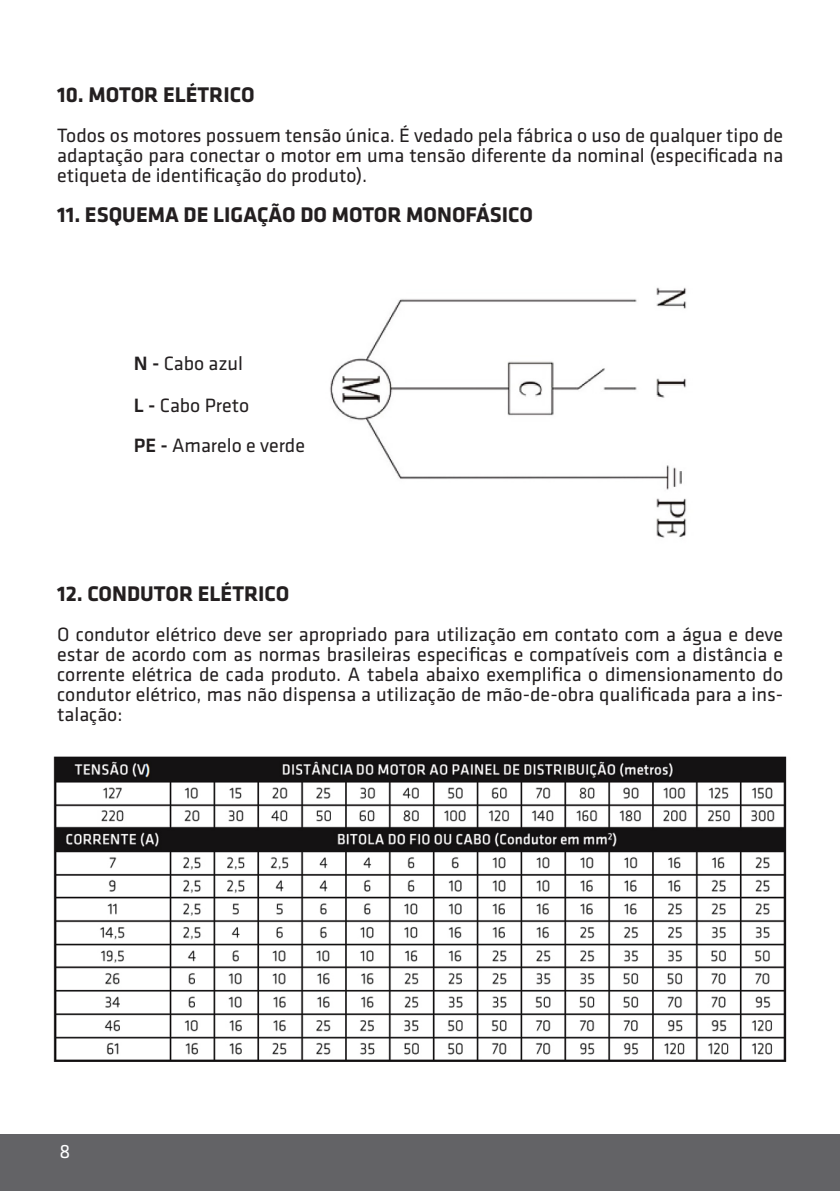
<style>
.page{position:relative;width:840px;height:1191px;background:#fff}
.page>*{position:absolute;margin:0;border:0;box-sizing:border-box;transform-origin:0 0}
.Titulo{font:700 22px "Klavika";color:#231f20}
.Titulo-2{font:20px/20px "Klavika";color:#231f20;text-align:justify}
.t1{font:20px "Klavika";color:#fff}
.s1{font-weight:500}
</style>
<div class="page">
<div style="left:0;top:1134px;width:839px;height:57px;background:#636366"></div>
<img style="left:330px;top:287px;width:357px;height:251px">
<img style="left:53px;top:756px;width:734px;height:306px">
<p class="Titulo" style="left:57px;top:82px;width:199px">10. MOTOR ELÉTRICO</p>
<p class="Titulo-2" style="left:57px;top:125px;width:727px">Todos os motores possuem tensão única. É vedado pela fábrica o uso de qualquer tipo de adaptação para conectar o motor em uma tensão diferente da nominal (especificada na etiqueta de identificação do produto).</p>
<p class="Titulo" style="left:57px;top:202px;width:477px">11. ESQUEMA DE LIGAÇÃO DO MOTOR MONOFÁSICO</p>
<p class="Titulo-2" style="left:134px;top:353px;width:111px"><span class="s1">N -</span> Cabo azul</p>
<p class="Titulo-2" style="left:134px;top:395px;width:117px"><span class="s1">L -</span> Cabo Preto</p>
<p class="Titulo-2" style="left:134px;top:435px;width:172px"><span class="s1">PE -</span> Amarelo e verde</p>
<p class="Titulo" style="left:57px;top:581px;width:233px">12. CONDUTOR ELÉTRICO</p>
<p class="Titulo-2" style="left:57px;top:624px;width:727px">O condutor elétrico deve ser apropriado para utilização em contato com a água e deve estar de acordo com as normas brasileiras especificas e compatíveis com a distância e corrente elétrica de cada produto. A tabela abaixo exemplifica o dimensionamento do condutor elétrico, mas não dispensa a utilização de mão-de-obra qualificada para a ins&shy;talação:</p>
<p class="t1" style="left:60px;top:1141px;width:12px">8</p>
</div>
